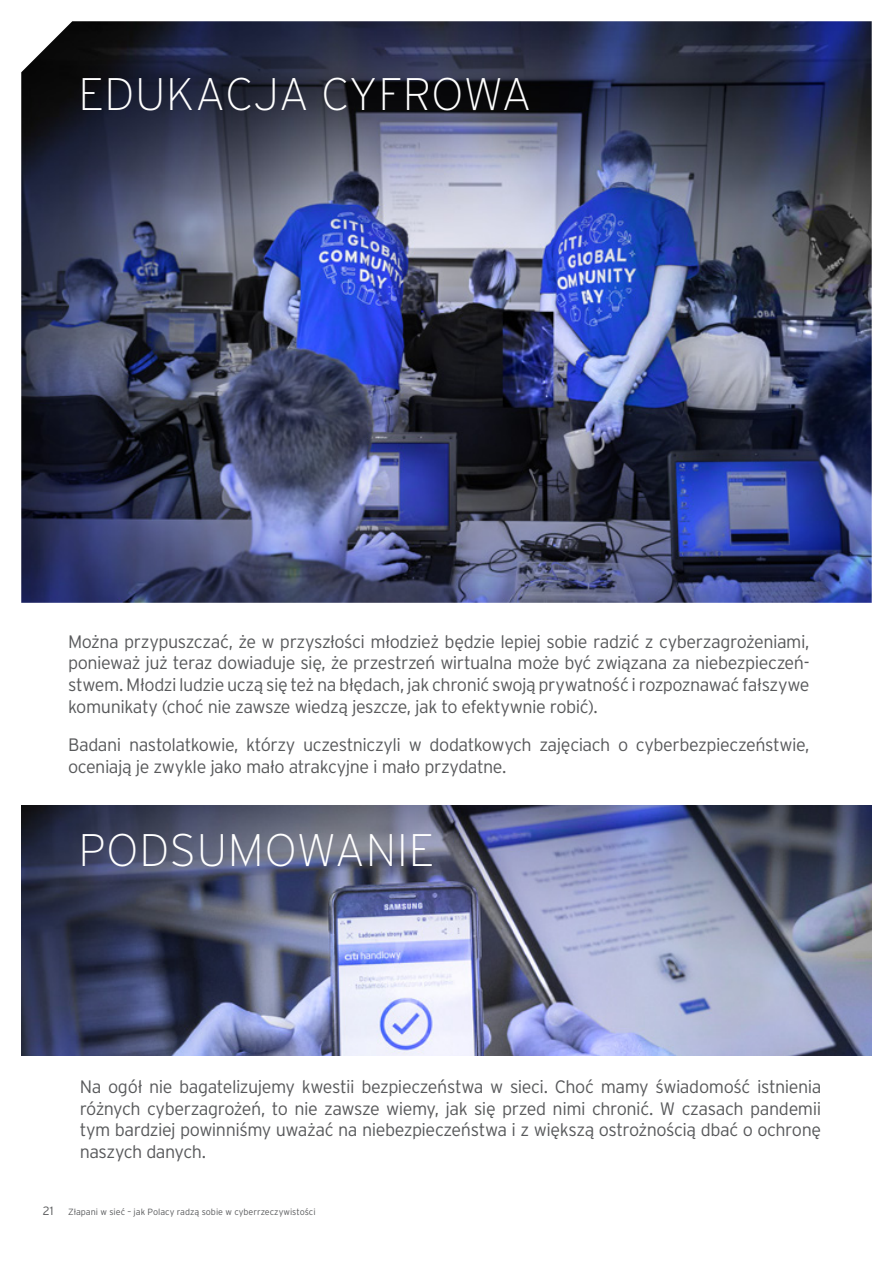
<style>
.page{position:relative;width:893px;height:1263px;background:#fff}
.page>*{position:absolute;margin:0;border:0;box-sizing:border-box;transform-origin:0 0}
.t1{font:300 expanded 45.6px "Interstate Pl";letter-spacing:.015em;color:#fff}
.tekst_główny{font:300 18px/21.6px "Interstate Pl";letter-spacing:-.025em;color:#58595b;text-align:justify}
.t2{font:300 9px "Interstate Pl";color:#58595b}
.s1{font-size:12px}
</style>
<div class="page">
<img style="left:21px;top:21px;width:851px;height:582px">
<img style="left:21px;top:806px;width:851px;height:250px">
<p class="t1" style="left:79px;top:69px;width:455px">EDUKACJA CYFROWA</p>
<p class="tekst_główny" style="left:68px;top:630px;width:743px">Można przypuszczać, że w przyszłości młodzież będzie lepiej sobie radzić z cyberzagrożeniami, ponieważ już teraz dowiaduje się, że przestrzeń wirtualna może być związana za niebezpieczeń&shy;stwem. Młodzi ludzie uczą się też na błędach, jak chronić swoją prywatność i rozpoznawać fałszywe komunikaty (choć nie zawsze wiedzą jeszcze, jak to efektywnie robić).</p>
<p class="tekst_główny" style="left:68px;top:734px;width:743px">Badani nastolatkowie, którzy uczestniczyli w dodatkowych zajęciach o cyberbezpieczeństwie, oceniają je zwykle jako mało atrakcyjne i mało przydatne.</p>
<p class="t1" style="left:79px;top:825px;width:357px">PODSUMOWANIE</p>
<p class="tekst_główny" style="left:80px;top:1076px;width:743px">Na ogół nie bagatelizujemy kwestii bezpieczeństwa w sieci. Choć mamy świadomość istnienia różnych cyberzagrożeń, to nie zawsze wiemy, jak się przed nimi chronić. W czasach pandemii tym bardziej powinniśmy uważać na niebezpieczeństwa i z większą ostrożnością dbać o ochronę naszych danych.</p>
<p class="t2" style="left:43px;top:1207px;width:274px"><span class="s1">21</span> Złapani w sieć – jak Polacy radzą sobie w cyberrzeczywistości</p>
</div>
